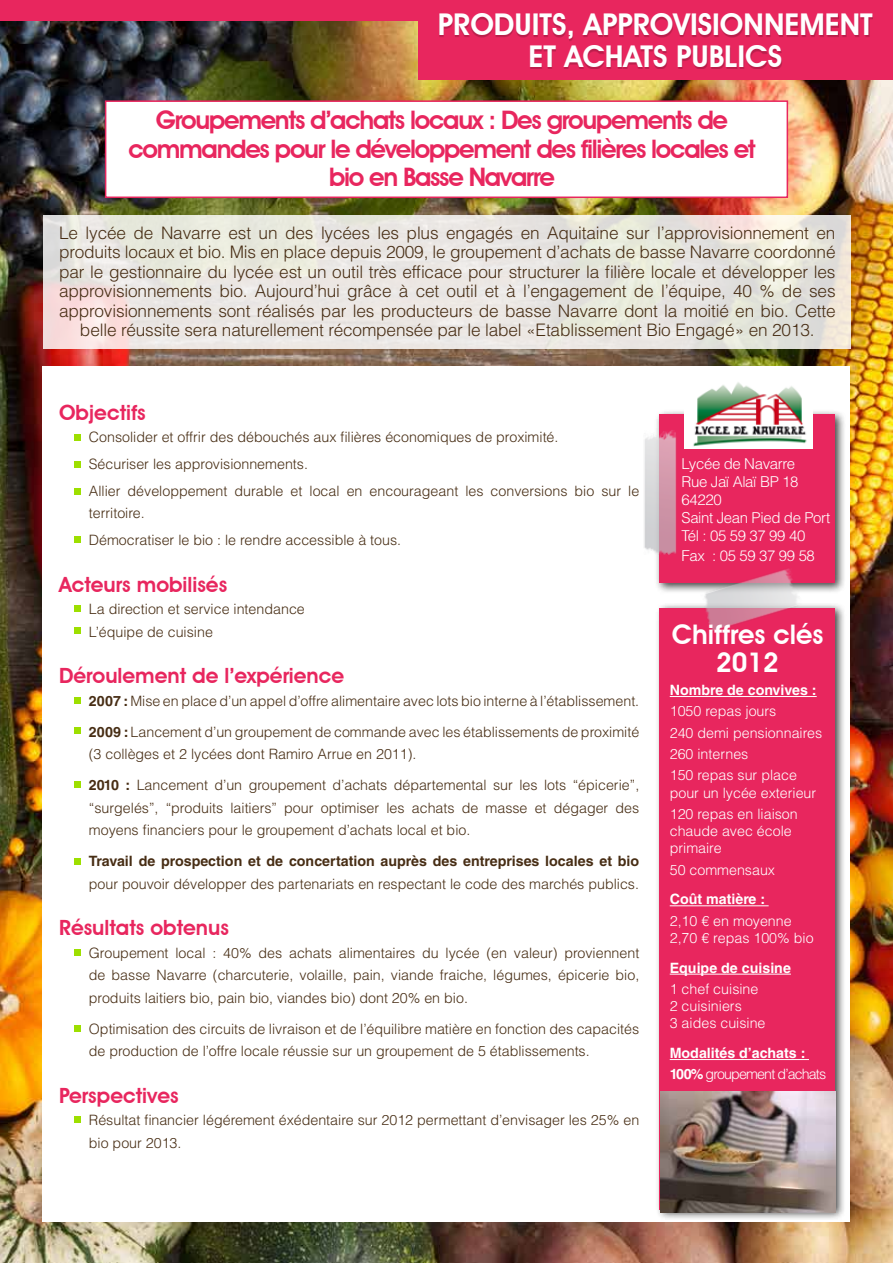
<style>
.page{position:relative;width:893px;height:1263px;background:#fff}
.page>*{position:absolute;margin:0;border:0;box-sizing:border-box;transform-origin:0 0}
.t1{font:600 30px/31.5px "Avant Garde IT Cby BT";color:#fff;text-align:center}
.t2{font:600 27px/28.5px "Avant Garde IT Cby BT";color:#fff;text-align:center}
.t3{font:600 25.5px/28.5px "Avant Garde IT Cby BT";letter-spacing:-.05em;color:#e8265e;text-align:center}
.t4{font:600 21px "Avant Garde IT Cby BT";color:#e8265e}
.t5{font:300 17.25px/19.5px "Helvetica LT Std";letter-spacing:-.01em;color:#472d14;text-align:center}
.t6{font:300 15px/18px "Helvetica LT Std";letter-spacing:-.025em;color:#fff}
.t7{font:300 14.25px/22.5px "Helvetica LT Std";color:#472d14}
.t8{font:300 14.25px/21.3px "Helvetica LT Std";color:#fff}
.t9{font:700 14.25px/21.3px "Helvetica LT Std";color:#fff}
.t10{font:700 14.25px "Helvetica LT Std";color:#472d14}
.s1{font-weight:700}
.s2{font-weight:300}
</style>
<div class="page">
<img style="left:0;top:21px;width:893px;height:1242px">
<div style="left:43px;top:366px;width:807px;height:855px;background:#fff"></div>
<div style="left:654px;top:409px;width:192px;height:185px;background:#000;opacity:.75"></div>
<div style="left:660px;top:414px;width:175px;height:169px;background:#e8265e"></div>
<div style="left:655px;top:603px;width:191px;height:617px;background:#000;opacity:.75"></div>
<div style="left:660px;top:608px;width:175px;height:601px;background:#e8265e"></div>
<img style="left:644px;top:426px;width:33px;height:133px">
<div style="left:0;top:0;width:432px;height:21px;background:#e8265e"></div>
<div style="left:418px;top:0;width:475px;height:80px;background:#e8265e"></div>
<div style="left:439px;top:15px;width:434px;height:54px;background:#000;opacity:.2"></div>
<div style="left:105px;top:100px;width:683px;height:98px;background:#fff;border:2px solid #e8265e"></div>
<svg style="left:43px;top:216px;width:807px;height:133px;background:#e9e6e0"></svg>
<img style="left:695px;top:568px;width:113px;height:63px">
<hr style="left:670px;top:696px;width:147px;height:1px;background:#fff">
<hr style="left:670px;top:905px;width:99px;height:1px;background:#fff">
<hr style="left:670px;top:974px;width:121px;height:1px;background:#fff">
<hr style="left:670px;top:1059px;width:139px;height:1px;background:#fff">
<img style="left:685px;top:382px;width:128px;height:66px">
<div style="left:75px;top:605px;width:6px;height:7px;background:#9ddf00"></div>
<svg style="left:75px;top:628px;width:6px;height:6px"></svg>
<svg style="left:75px;top:698px;width:6px;height:6px"></svg>
<div style="left:75px;top:434px;width:6px;height:7px;background:#9ddf00"></div>
<svg style="left:75px;top:536px;width:6px;height:6px"></svg>
<svg style="left:75px;top:488px;width:6px;height:6px"></svg>
<svg style="left:75px;top:782px;width:6px;height:6px"></svg>
<svg style="left:75px;top:858px;width:6px;height:6px"></svg>
<div style="left:75px;top:1116px;width:6px;height:7px;background:#9ddf00"></div>
<div style="left:74px;top:728px;width:7px;height:6px;background:#9ddf00"></div>
<div style="left:74px;top:461px;width:7px;height:7px;background:#9ddf00"></div>
<svg style="left:75px;top:950px;width:6px;height:6px"></svg>
<div style="left:75px;top:1025px;width:6px;height:7px;background:#9ddf00"></div>
<img style="left:660px;top:1092px;width:176px;height:121px">
<h1 class="t1" style="left:438px;top:8px;width:436px">Produits, approvisionnement et achats publics</h1>
<h3 class="t3" style="left:128px;top:106px;width:629px">Groupements d’achats locaux : Des groupements de commandes pour le développement des filières locales et bio en Basse Navarre</h3>
<p class="t5" style="left:59px;top:223px;width:778px">Le lycée de Navarre est un des lycées les plus engagés en Aquitaine sur l’approvisionnement en produits locaux et bio. Mis en place depuis 2009, le groupement d’achats de basse Navarre coordonné par le gestionnaire du lycée est un outil très efficace pour structurer la filière locale et développer les approvisionnements bio. Aujourd’hui grâce à cet outil et à l’engagement de l’équipe, 40 % de ses approvisionnements sont réalisés par les producteurs de basse Navarre dont la moitié en bio. Cette belle réussite sera naturellement récompensée par le label «Etablissement Bio Engagé» en 2013.</p>
<h3 class="t4" style="left:59px;top:400px;width:88px">Objectifs</h3>
<p class="t7" style="left:89px;top:424px;width:552px;line-height:26.7px">Consolider et offrir des débouchés aux filières économiques de proximité.<br>Sécuriser les approvisionnements.<br>Allier développement durable et local en encourageant les conversions bio sur le</p>
<p class="t7" style="left:89px;top:500px;width:314px;line-height:26.7px">territoire.<br>Démocratiser le bio : le rendre accessible à tous.</p>
<h3 class="t4" style="left:59px;top:572px;width:170px">Acteurs mobilisés</h3>
<p class="t7" style="left:89px;top:598px;width:217px">La direction et service intendance<br>L’équipe de cuisine</p>
<h3 class="t4" style="left:59px;top:663px;width:287px">Déroulement de l’expérience</h3>
<p class="t7" style="left:89px;top:685px;width:552px;line-height:31px"><span class="s1">2007 :</span> Mise en place d’un appel d’offre alimentaire avec lots bio interne à l’établissement.<br><span class="s1">2009 :</span> Lancement d’un groupement de commande avec les établissements de proximité</p>
<p class="t7" style="left:89px;top:738px;width:552px;line-height:31px">(3 collèges et 2 lycées dont Ramiro Arrue en 2011).<br><span class="s1">2010 :</span> Lancement d’un groupement d’achats départemental sur les lots “épicerie”,</p>
<p class="t7" style="left:89px;top:796px;width:552px">“surgelés”, “produits laitiers” pour optimiser les achats de masse et dégager des moyens financiers pour le groupement d’achats local et bio.</p>
<p class="t10" style="left:89px;top:852px;width:552px">Travail de prospection et de concertation auprès des entreprises locales et bio</p>
<p class="t7" style="left:89px;top:872px;width:552px">pour pouvoir développer des partenariats en respectant le code des marchés publics.</p>
<h3 class="t4" style="left:59px;top:915px;width:171px">Résultats obtenus</h3>
<p class="t7" style="left:89px;top:941px;width:552px;text-align:justify">Groupement local : 40% des achats alimentaires du lycée (en valeur) proviennent de basse Navarre (charcuterie, volaille, pain, viande fraiche, légumes, épicerie bio, produits laitiers bio, pain bio, viandes bio) dont 20% en bio.</p>
<p class="t7" style="left:89px;top:1017px;width:552px">Optimisation des circuits de livraison et de l’équilibre matière en fonction des capacités de production de l’offre locale réussie sur un groupement de 5 établissements.</p>
<h3 class="t4" style="left:59px;top:1082px;width:121px">Perspectives</h3>
<p class="t7" style="left:89px;top:1109px;width:552px">Résultat financier légérement éxédentaire sur 2012 permettant d’envisager les 25% en bio pour 2013.</p>
<p class="t6" style="left:681px;top:455px;width:150px">Lycée de Navarre<br>Rue Jaï Alaï BP 18<br>64220<br>Saint Jean Pied de Port<br>Tél : 05 59 37 99 40</p>
<p class="t6" style="left:681px;top:547px;width:135px">Fax : 05 59 37 99 58</p>
<h2 class="t2" style="left:672px;top:620px;width:153px">Chiffres clés<br>2012</h2>
<p class="t9" style="left:670px;top:679px;width:148px">Nombre de convives :</p>
<p class="t8" style="left:670px;top:701px;width:154px">1050 repas jours<br>240 demi pensionnaires<br>260 internes<br>150 repas sur place</p>
<p class="t8" style="left:670px;top:782px;width:148px">pour un lycée exterieur<br>120 repas en liaison</p>
<p class="t8" style="left:670px;top:822px;width:123px;line-height:17.1px">chaude avec école primaire</p>
<p class="t8" style="left:670px;top:859px;width:107px">50 commensaux</p>
<p class="t9" style="left:670px;top:888px;width:97px">Coût matière :</p>
<p class="t8" style="left:670px;top:912px;width:145px;line-height:17.1px">2,10 € en moyenne<br>2,70 € repas 100% bio</p>
<p class="t9" style="left:670px;top:957px;width:123px">Equipe de cuisine</p>
<p class="t8" style="left:670px;top:980px;width:97px;line-height:17.1px">1 chef cuisine<br>2 cuisiniers<br>3 aides cuisine</p>
<p class="t9" style="left:670px;top:1042px;width:158px">Modalités d’achats :<br>100% <span class="s2">groupement d’achats</span></p>
</div>
